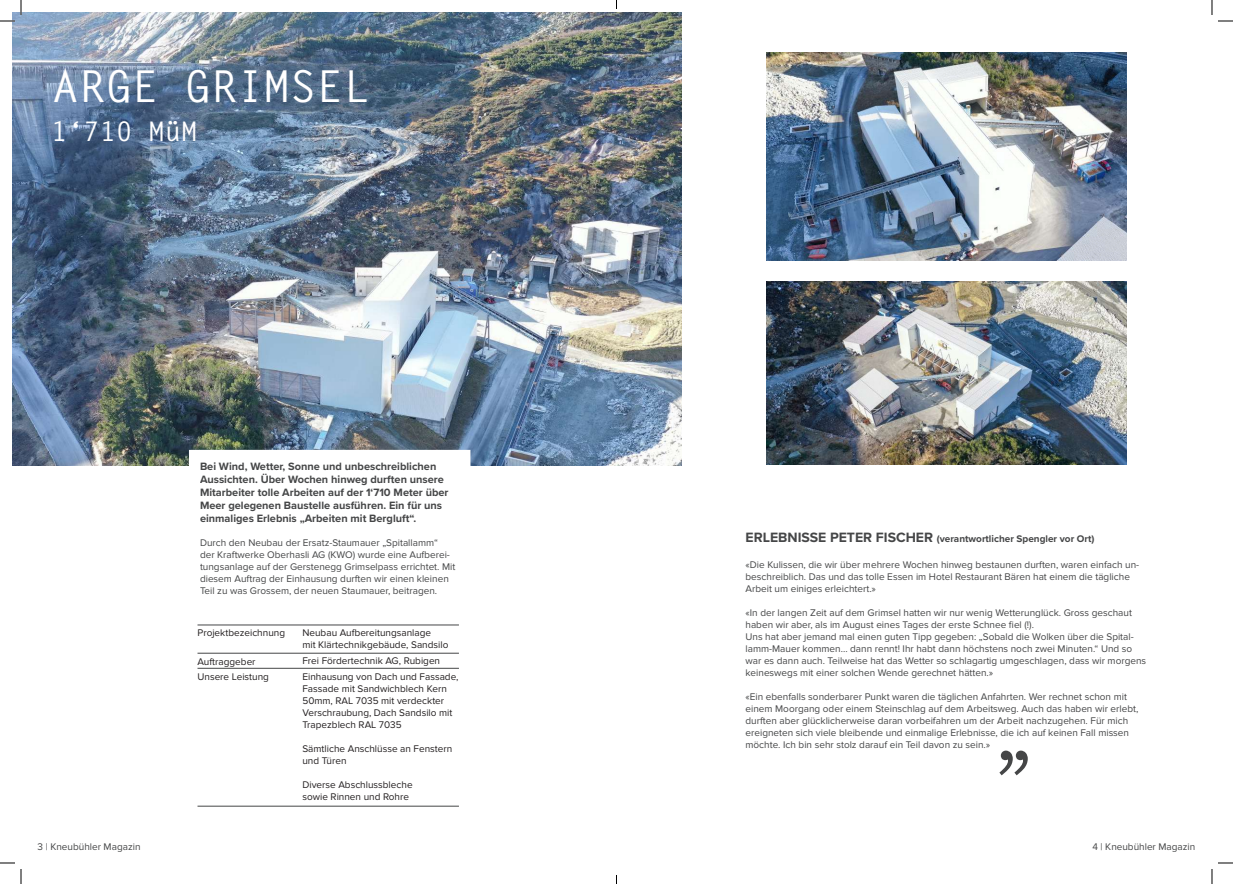
<style>
.page{position:relative;width:1233px;height:884px;background:#fff}
.page>*{position:absolute;margin:0;border:0;box-sizing:border-box;transform-origin:0 0}
.t1{font:86px "Bookman Old Style";color:#454647}
.t2{font:700 44px "Letter Gothic Std";color:#fff}
.t3{font:700 27px "Letter Gothic Std";color:#fff}
.t4{font:700 11px/13.2px "Proxima Nova";color:#454647}
.t5{font:10px/12px "Proxima Nova";color:#454647}
.t6{font:10px/12px "Proxima Nova";color:#231f20}
.t7{font:700 10px "Proxima Nova";color:#454647}
.s1{font-size:14px}
</style>
<div class="page">
<img style="left:12px;top:12px;width:669px;height:453px">
<img style="left:766px;top:52px;width:360px;height:209px">
<div style="left:194px;top:455px;width:271px;height:164px;background:#fff"></div>
<hr style="left:197px;top:625px;width:262px;height:1px;background:#454647">
<hr style="left:197px;top:653px;width:262px;height:1px;background:#454647">
<img style="left:766px;top:282px;width:360px;height:183px">
<hr style="left:197px;top:668px;width:262px;height:1px;background:#454647">
<hr style="left:197px;top:806px;width:262px;height:1px;background:#454647">
<svg style="left:1218px;top:20px;width:15px;height:2px"></svg>
<svg style="left:1218px;top:862px;width:15px;height:2px"></svg>
<svg style="left:0;top:0;width:22px;height:22px"></svg>
<svg style="left:0;top:862px;width:22px;height:22px"></svg>
<svg style="left:1211px;top:0;width:1px;height:15px"></svg>
<svg style="left:1211px;top:869px;width:1px;height:15px"></svg>
<h2 class="t2" style="left:52px;top:59px;width:318px">ARGE GRIMSEL</h2>
<h3 class="t3" style="left:51px;top:115px;width:147px">1‘710 MüM</h3>
<p class="t4" style="left:200px;top:459px;width:250px">Bei Wind, Wetter, Sonne und unbeschreiblichen Aussichten. Über Wochen hinweg durften unsere Mitarbeiter tolle Arbeiten auf der 1‘710 Meter über Meer gelegenen Baustelle ausführen. Ein für uns einmaliges Erlebnis „Arbeiten mit Bergluft“.</p>
<p class="t5" style="left:200px;top:537px;width:257px">Durch den Neubau der Ersatz-Staumauer „Spitallamm“<br>der Kraftwerke Oberhasli AG (KWO) wurde eine Aufberei&shy;tungsanlage auf der Gerstenegg Grimselpass errichtet. Mit diesem Auftrag der Einhausung durften wir einen kleinen Teil zu was Grossem, der neuen Staumauer, beitragen.</p>
<p class="t6" style="left:197px;top:627px;width:89px">Projektbezeichnung</p>
<p class="t6" style="left:197px;top:655px;width:60px">Auftraggeber</p>
<p class="t6" style="left:302px;top:627px;width:147px">Neubau Aufbereitungsanlage<br>mit Klärtechnikgebäude, Sandsilo</p>
<p class="t6" style="left:302px;top:655px;width:139px">Frei Fördertechnik AG, Rubigen</p>
<p class="t6" style="left:197px;top:671px;width:73px">Unsere Leistung</p>
<p class="t6" style="left:302px;top:671px;width:158px">Einhausung von Dach und Fassade,<br>Fassade mit Sandwichblech Kern<br>50mm, RAL 7035 mit verdeckter<br>Verschraubung, Dach Sandsilo mit<br>Trapezblech RAL 7035</p>
<p class="t6" style="left:302px;top:743px;width:151px">Sämtliche Anschlüsse an Fenstern und Türen</p>
<p class="t6" style="left:302px;top:779px;width:112px">Diverse Abschlussbleche sowie Rinnen und Rohre</p>
<p class="t7" style="left:745px;top:531px;width:350px"><span class="s1">ERLEBNISSE PETER FISCHER</span> (verantwortlicher Spengler vor Ort)</p>
<p class="t5" style="left:745px;top:559px;width:395px">«Die Kulissen, die wir über mehrere Wochen hinweg bestaunen durften, waren einfach un&shy;beschreiblich. Das und das tolle Essen im Hotel Restaurant Bären hat einem die tägliche<br>Arbeit um einiges erleichtert.»</p>
<p class="t5" style="left:745px;top:607px;width:402px">«In der langen Zeit auf dem Grimsel hatten wir nur wenig Wetterunglück. Gross geschaut haben wir aber, als im August eines Tages der erste Schnee fiel (!).<br>Uns hat aber jemand mal einen guten Tipp gegeben: „Sobald die Wolken über die Spital&shy;lamm-Mauer kommen... dann rennt! Ihr habt dann höchstens noch zwei Minuten.“ Und so war es dann auch. Teilweise hat das Wetter so schlagartig umgeschlagen, dass wir morgens keineswegs mit einer solchen Wende gerechnet hätten.»</p>
<p class="t5" style="left:745px;top:691px;width:394px">«Ein ebenfalls sonderbarer Punkt waren die täglichen Anfahrten. Wer rechnet schon mit einem Moorgang oder einem Steinschlag auf dem Arbeitsweg. Auch das haben wir erlebt, durften aber glücklicherweise daran vorbeifahren um der Arbeit nachzugehen. Für mich ereigneten sich viele bleibende und einmalige Erlebnisse, die ich auf keinen Fall missen möchte. Ich bin sehr stolz darauf ein Teil davon zu sein.»</p>
<h1 class="t1" style="left:996px;top:675px;width:36px">„</h1>
<p class="t5" style="left:38px;top:840px;width:104px">3 | Kneubühler Magazin</p>
<p class="t5" style="left:1092px;top:840px;width:104px">4 | Kneubühler Magazin</p>
</div>
